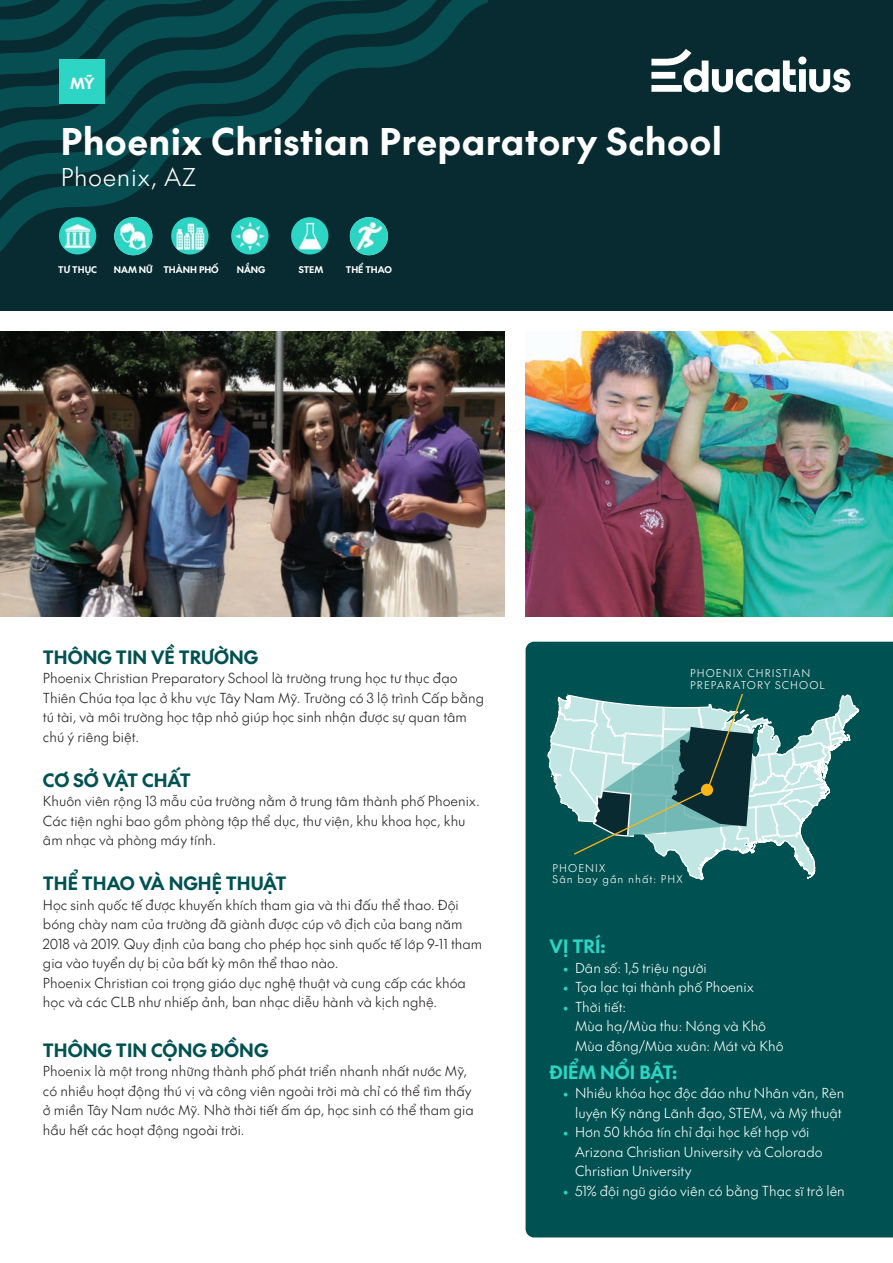
<style>
.page{position:relative;width:893px;height:1263px;background:#fff}
.page>*{position:absolute;margin:0;border:0;box-sizing:border-box;transform-origin:0 0}
.t1{font:36px "SVN The Future Bold";letter-spacing:.025em;color:#fff}
.t2{font:24px "SVN The Future Light";letter-spacing:.025em;color:#fff}
.School_profile{font:18px "SVN The Future Bold";color:#005151}
.Small_title_1{font:18px "SVN The Future Bold";color:#2cd5c4}
.t3{font:15px "SVN The Future Bold";color:#fff}
.School_profile-2{font:13.5px/19.5px "SVN The Future Light";color:#231f20}
.t4{font:13.5px/19.5px "SVN The Future Light";color:#fff}
.School_state_green{font:10.5px "SVN The Future Light";letter-spacing:.1em;color:#fff}
.t5{font:9px "SVN The Future Bold";color:#fff}
.s1{font-family:"The Future";font-weight:300;color:#2cd5c4}
</style>
<div class="page">
<div style="left:0;top:0;width:893px;height:310px;background:#072b31"></div>
<svg style="left:0;top:0;width:487px;height:256px"></svg>
<img style="left:0;top:332px;width:504px;height:285px">
<div style="left:60px;top:60px;width:45px;height:44px;background:#2cd5c4"></div>
<div style="left:526px;top:642px;width:367px;height:595px;background:#005151"></div>
<svg style="left:651px;top:49px;width:199px;height:43px"></svg>
<img style="left:291px;top:217px;width:37px;height:37px;border-radius:19px">
<img style="left:231px;top:217px;width:37px;height:37px;border-radius:19px">
<img style="left:171px;top:217px;width:38px;height:37px;border-radius:19px">
<img style="left:114px;top:217px;width:38px;height:38px;border-radius:19px">
<img style="left:350px;top:217px;width:38px;height:38px;border-radius:19px">
<img style="left:59px;top:217px;width:37px;height:37px;border-radius:19px">
<img style="left:526px;top:332px;width:367px;height:285px">
<svg style="left:547px;top:689px;width:313px;height:211px;background:#558c8a"></svg>
<p class="t3" style="left:70px;top:71px;width:26px">MỸ</p>
<p class="t1" style="left:61px;top:112px;width:663px">Phoenix Christian Preparatory School</p>
<p class="t2" style="left:61px;top:159px;width:137px">Phoenix, AZ</p>
<p class="t5" style="left:58px;top:262px;width:40px">TƯ THỤC</p>
<p class="t5" style="left:114px;top:262px;width:41px">NAM NỮ</p>
<p class="t5" style="left:163px;top:262px;width:57px">THÀNH PHỐ</p>
<p class="t5" style="left:237px;top:262px;width:30px">NẮNG</p>
<p class="t5" style="left:299px;top:262px;width:26px">STEM</p>
<p class="t5" style="left:346px;top:262px;width:48px">THỂ THAO</p>
<p class="School_profile" style="left:43px;top:643px;width:217px">THÔNG TIN VỀ TRƯỜNG</p>
<p class="School_profile-2" style="left:43px;top:668px;width:443px">Phoenix Christian Preparatory School là trường trung học tư thục đạo Thiên Chúa tọa lạc ở khu vực Tây Nam Mỹ. Trường có 3 lộ trình Cấp bằng tú tài, và môi trường học tập nhỏ giúp học sinh nhận được sự quan tâm chú ý riêng biệt.</p>
<p class="School_profile" style="left:43px;top:766px;width:149px">CƠ SỞ VẬT CHẤT</p>
<p class="School_profile-2" style="left:43px;top:791px;width:438px">Khuôn viên rộng 13 mẫu của trường nằm ở trung tâm thành phố Phoenix.<br>Các tiện nghi bao gồm phòng tập thể dục, thư viện, khu khoa học, khu âm nhạc và phòng máy tính.</p>
<p class="School_profile" style="left:43px;top:869px;width:245px">THỂ THAO VÀ NGHỆ THUẬT</p>
<p class="School_profile-2" style="left:43px;top:894px;width:441px">Học sinh quốc tế được khuyến khích tham gia và thi đấu thể thao. Đội bóng chày nam của trường đã giành được cúp vô địch của bang năm 2018 và 2019. Quy định của bang cho phép học sinh quốc tế lớp 9-11 tham gia vào tuyển dự bị của bất kỳ môn thể thao nào.</p>
<p class="School_profile-2" style="left:43px;top:972px;width:425px">Phoenix Christian coi trọng giáo dục nghệ thuật và cung cấp các khóa học và các CLB như nhiếp ảnh, ban nhạc diễu hành và kịch nghệ.</p>
<p class="School_profile" style="left:43px;top:1035px;width:227px">THÔNG TIN CỘNG ĐỒNG</p>
<p class="School_profile-2" style="left:43px;top:1060px;width:432px">Phoenix là một trong những thành phố phát triển nhanh nhất nước Mỹ, có nhiều hoạt động thú vị và công viên ngoài trời mà chỉ có thể tìm thấy ở miền Tây Nam nước Mỹ. Nhờ thời tiết ấm áp, học sinh có thể tham gia hầu hết các hoạt động ngoài trời.</p>
<p class="School_state_green" style="left:690px;top:665px;width:122px">PHOENIX CHRISTIAN</p>
<p class="School_state_green" style="left:690px;top:677px;width:136px">PREPARATORY SCHOOL</p>
<p class="School_state_green" style="left:553px;top:860px;width:54px">PHOENIX</p>
<p class="School_state_green" style="left:553px;top:871px;width:132px">Sân bay gần nhất: PHX</p>
<p class="Small_title_1" style="left:550px;top:932px;width:58px">VỊ TRÍ:</p>
<p class="t4" style="left:562px;top:957px;width:146px"><span class="s1">•</span> Dân số: 1,5 triệu người</p>
<p class="t4" style="left:562px;top:977px;width:193px"><span class="s1">•</span> Tọa lạc tại thành phố Phoenix</p>
<p class="t4" style="left:575px;top:996px;width:210px;text-indent:-13px"><span class="s1">•</span> Thời tiết:<br>Mùa hạ/Mùa thu: Nóng và Khô<br>Mùa đông/Mùa xuân: Mát và Khô</p>
<p class="Small_title_1" style="left:550px;top:1057px;width:129px">ĐIỂM NỔI BẬT:</p>
<p class="t4" style="left:562px;top:1083px;width:283px;text-align:right"><span class="s1">•</span> Nhiều khóa học độc đáo như Nhân văn, Rèn luyện Kỹ năng Lãnh đạo, STEM, và Mỹ thuật</p>
<p class="t4" style="left:575px;top:1122px;width:249px;text-indent:-13px"><span class="s1">•</span> Hơn 50 khóa tín chỉ đại học kết hợp với<br>Arizona Christian University và Colorado<br>Christian University</p>
<p class="t4" style="left:562px;top:1180px;width:284px"><span class="s1">•</span> 51% đội ngũ giáo viên có bằng Thạc sĩ trở lên</p>
</div>
